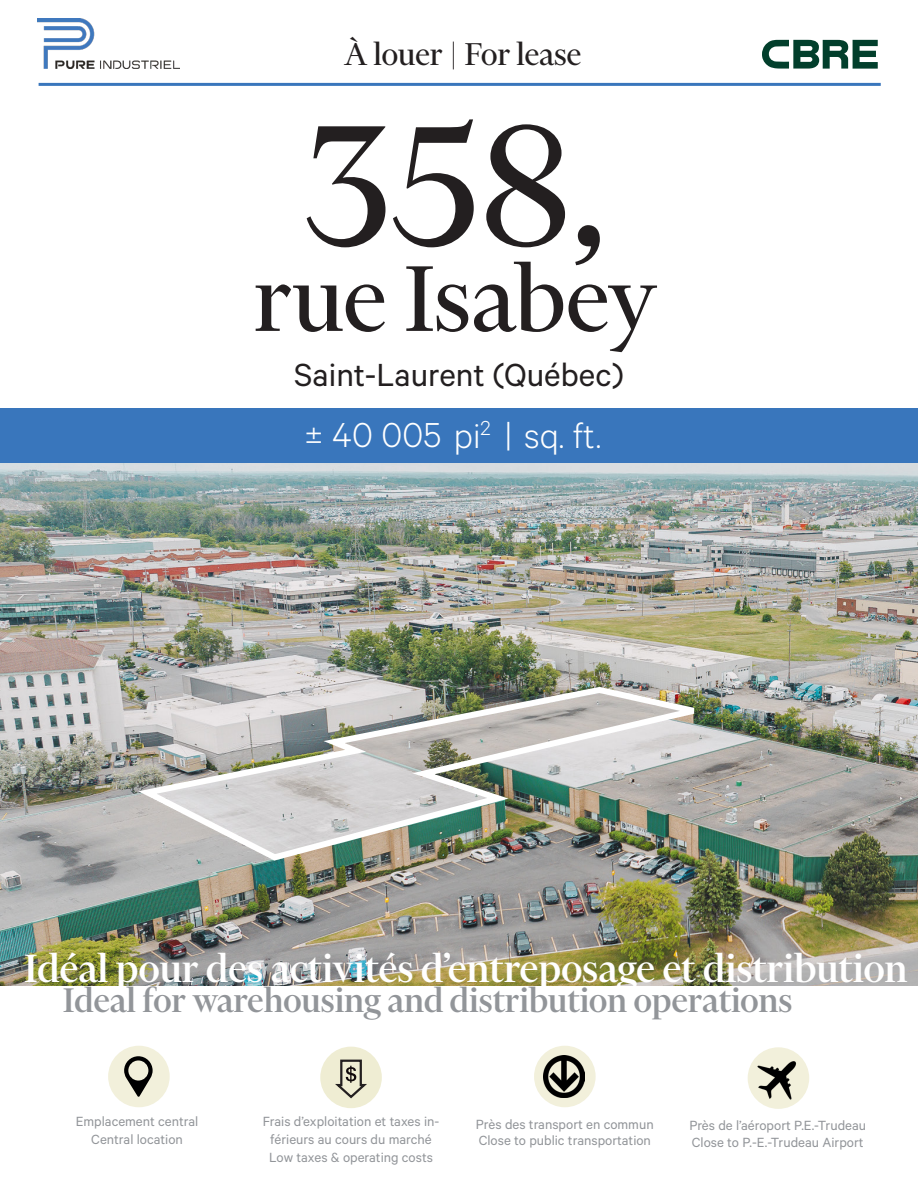
<style>
.page{position:relative;width:918px;height:1188px;background:#fff}
.page>*{position:absolute;margin:0;border:0;box-sizing:border-box;transform-origin:0 0}
.Heading_Large{font:196.5px "Financier Display";color:#231f20}
.Heading_Large-2{font:106.5px "Financier Display";color:#231f20}
.Heading_Large-3{font:500 45px "Financier Display";color:#fff}
.Heading_Large-4{font:500 39px "Financier Display";color:#929599}
.t1{font:300 39px "Calibre";color:#fff}
.Heading_Large-5{font:36px "Calibre";color:#231f20}
.t2{font:36px "Financier Display";color:#231f20}
.t3{font:15px/16.5px "Calibre";color:#929599}
</style>
<div class="page">
<img style="left:0;top:462px;width:918px;height:523px">
<div style="left:108px;top:1046px;width:62px;height:61px;background:#f2f0db;border-radius:50%"></div>
<svg style="left:762px;top:40px;width:116px;height:29px"></svg>
<hr style="left:39px;top:83px;width:842px;height:3px;background:#3976bc">
<div style="left:0;top:408px;width:918px;height:54px;background:#3976bc"></div>
<svg style="left:124px;top:1056px;width:29px;height:41px"></svg>
<img style="left:37px;top:18px;width:142px;height:50px">
<div style="left:320px;top:1047px;width:62px;height:61px;background:#efedd3;border-radius:50%"></div>
<svg style="left:335px;top:1059px;width:32px;height:40px"></svg>
<div style="left:534px;top:1046px;width:62px;height:61px;background:#f2f0db;border-radius:50%"></div>
<img style="left:544px;top:1055px;width:41px;height:42px">
<div style="left:748px;top:1047px;width:61px;height:62px;background:#f2f0db;border-radius:50%"></div>
<img style="left:753px;top:1055px;width:43px;height:47px">
<img style="left:139px;top:684px;width:582px;height:180px">
<p class="t2" style="left:344px;top:35px;width:239px">À louer | For lease</p>
<p class="Heading_Large" style="left:304px;top:83px;width:304px">358,</p>
<p class="Heading_Large-2" style="left:254px;top:243px;width:405px">rue Isabey</p>
<p class="Heading_Large-5" style="left:294px;top:354px;width:331px">Saint-Laurent (Québec)</p>
<p class="t1" style="left:304px;top:413px;width:299px">± 40 005 pi<sup>2</sup> | sq. ft.</p>
<p class="Heading_Large-3" style="left:25px;top:945px;width:885px">Idéal pour des activités d’entreposage et distribution</p>
<p class="Heading_Large-4" style="left:63px;top:980px;width:731px">Ideal for warehousing and distribution operations</p>
<p class="t3" style="left:76px;top:1113px;width:124px">Emplacement central</p>
<p class="t3" style="left:91px;top:1131px;width:93px">Central location</p>
<p class="t3" style="left:263px;top:1112px;width:178px;line-height:18px;text-align:center">Frais d’exploitation et taxes in&shy;férieurs au cours du marché</p>
<p class="t3" style="left:269px;top:1149px;width:165px">Low taxes &amp; operating costs</p>
<p class="t3" style="left:476px;top:1115px;width:179px">Près des transport en commun<br>Close to public transportation</p>
<p class="t3" style="left:689px;top:1117px;width:178px">Près de l’aéroport P.E.-Trudeau<br>Close to P.-E.-Trudeau Airport</p>
</div>
